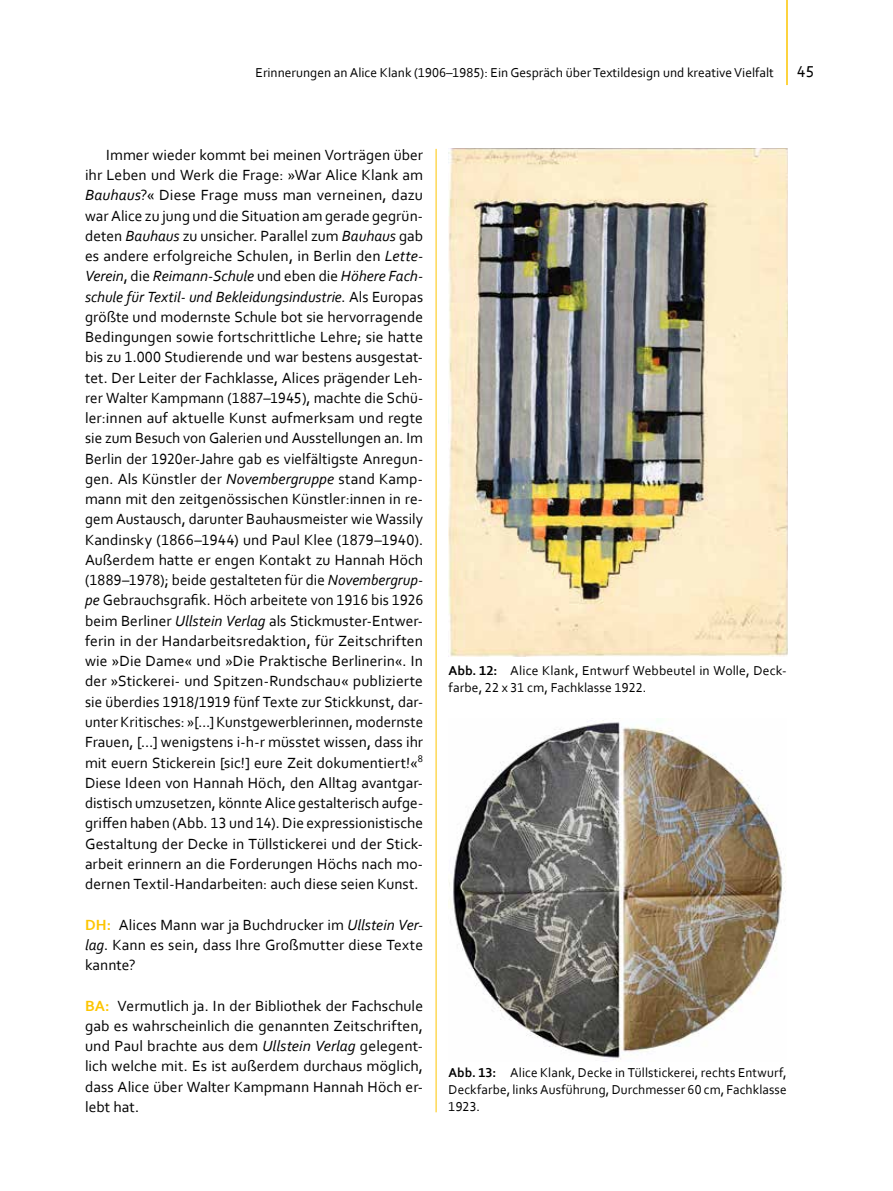
<style>
.page{position:relative;width:893px;height:1191px;background:#fff}
.page>*{position:absolute;margin:0;border:0;box-sizing:border-box;transform-origin:0 0}
.t1{font:16.5px "Corbel";color:#000}
.t2{font:15.45px/20.2px "Corbel";letter-spacing:.005em;color:#000;text-align:justify}
.t3{font:13.5px/17.2px "Corbel";letter-spacing:.005em;color:#000}
.s1{font-style:italic}
.s2{font-weight:700;color:#fdc500}
.s3{font-weight:700}
</style>
<div class="page">
<hr style="left:436px;top:149px;width:1px;height:963px;background:#fdc500">
<hr style="left:786px;top:0;width:2px;height:85px;background:#fdc500">
<img style="left:449px;top:149px;width:339px;height:508px">
<img style="left:449px;top:718px;width:337px;height:342px">
<p class="t3" style="left:256px;top:63px;width:520px">Erinnerungen an Alice Klank (1906–1985): Ein Gespräch überTextildesign und kreativeVielfalt</p>
<p class="t1" style="left:797px;top:61px;width:18px">45</p>
<p class="t2" style="left:85px;top:144px;width:340px;text-align:left;text-indent:21px">Immer wieder kommt bei meinen Vorträgen über ihr Leben und Werk die Frage: »War Alice Klank am <span class="s1">Bauhaus</span>?« Diese Frage muss man verneinen, dazu war Alice zu jung und die Situation am gerade gegrün&shy;deten <span class="s1">Bauhaus</span> zu unsicher. Parallel zum <span class="s1">Bauhaus</span> gab es andere erfolgreiche Schulen, in Berlin den <span class="s1">Lette-Verein</span>, die <span class="s1">Reimann-Schule</span> und eben die <span class="s1">Höhere Fach&shy;schule für Textil- und Bekleidungsindustrie</span>. Als Europas größte und modernste Schule bot sie hervorragende Bedingungen sowie fortschrittliche Lehre; sie hatte bis zu 1.000 Studierende und war bestens ausgestat&shy;tet. Der Leiter der Fachklasse, Alices prägender Leh‑ rer Walter Kampmann (1887–1945), machte die Schü&shy;ler:innen auf aktuelle Kunst aufmerksam und regte sie zum Besuch von Galerien und Ausstellungen an. Im Berlin der 1920er-Jahre gab es vielfältigste Anregun&shy;gen. Als Künstler der <span class="s1">Novembergruppe</span> stand Kamp&shy;mann mit den zeitgenössischen Künstler:innen in re&shy;gem Austausch, darunter Bauhausmeister wie Wassily Kandinsky (1866–1944) und Paul Klee (1879–1940).<br>Außerdem hatte er engen Kontakt zu Hannah Höch (1889–1978); beide gestalteten für die <span class="s1">Novembergrup&shy;pe</span> Gebrauchsgrafik. Höch arbeitete von 1916 bis 1926 beim Berliner <span class="s1">Ullstein Verlag</span> als Stickmuster-Entwer&shy;ferin in der Handarbeitsredaktion, für Zeitschriften wie »Die Dame« und »Die Praktische Berlinerin«. In der »Stickerei- und Spitzen-Rundschau« publizierte sie überdies 1918/1919 fünf Texte zur Stickkunst, dar&shy;unter Kritisches: »[…] Kunstgewerblerinnen, modernste Frauen, […] wenigstens i-h-r müsstet wissen, dass ihr mit euern Stickerein [sic!] eure Zeit dokumentiert!«<sup>8<br></sup>Diese Ideen von Hannah Höch, den Alltag avantgar&shy;distisch umzusetzen, könnteAlice gestalterisch aufge&shy;griffen haben (Abb. 13 und 14).Die expressionistische Gestaltung der Decke in Tüllstickerei und der Stick&shy;arbeit erinnern an die Forderungen Höchs nach mo&shy;dernen Textil-Handarbeiten: auch diese seien Kunst.</p>
<p class="t2" style="left:85px;top:914px;width:340px"><span class="s2">DH:</span> Alices Mann war ja Buchdrucker im <span class="s1">Ullstein Ver&shy;lag</span>. Kann es sein, dass Ihre Großmutter diese Texte kannte?</p>
<p class="t2" style="left:85px;top:995px;width:340px"><span class="s2">BA:</span> Vermutlich ja. In der Bibliothek der Fachschule gab es wahrscheinlich die genannten Zeitschriften, und Paul brachte aus dem <span class="s1">Ullstein Verlag</span> gelegent&shy;lich welche mit. Es ist außerdem durchaus möglich, dass Alice über Walter Kampmann Hannah Höch er&shy;lebt hat.</p>
<p class="t3" style="left:449px;top:661px;width:339px"><span class="s3">Abb. 12:</span> Alice Klank, Entwurf Webbeutel in Wolle, Deck&shy;farbe, 22 x 31 cm, Fachklasse 1922.</p>
<p class="t3" style="left:449px;top:1063px;width:340px;text-align:justify"><span class="s3">Abb. 13:</span> Alice Klank, Decke in Tüllstickerei, rechts Entwurf, Deckfarbe, links Ausführung, Durchmesser 60 cm, Fachklasse 1923.</p>
</div>
